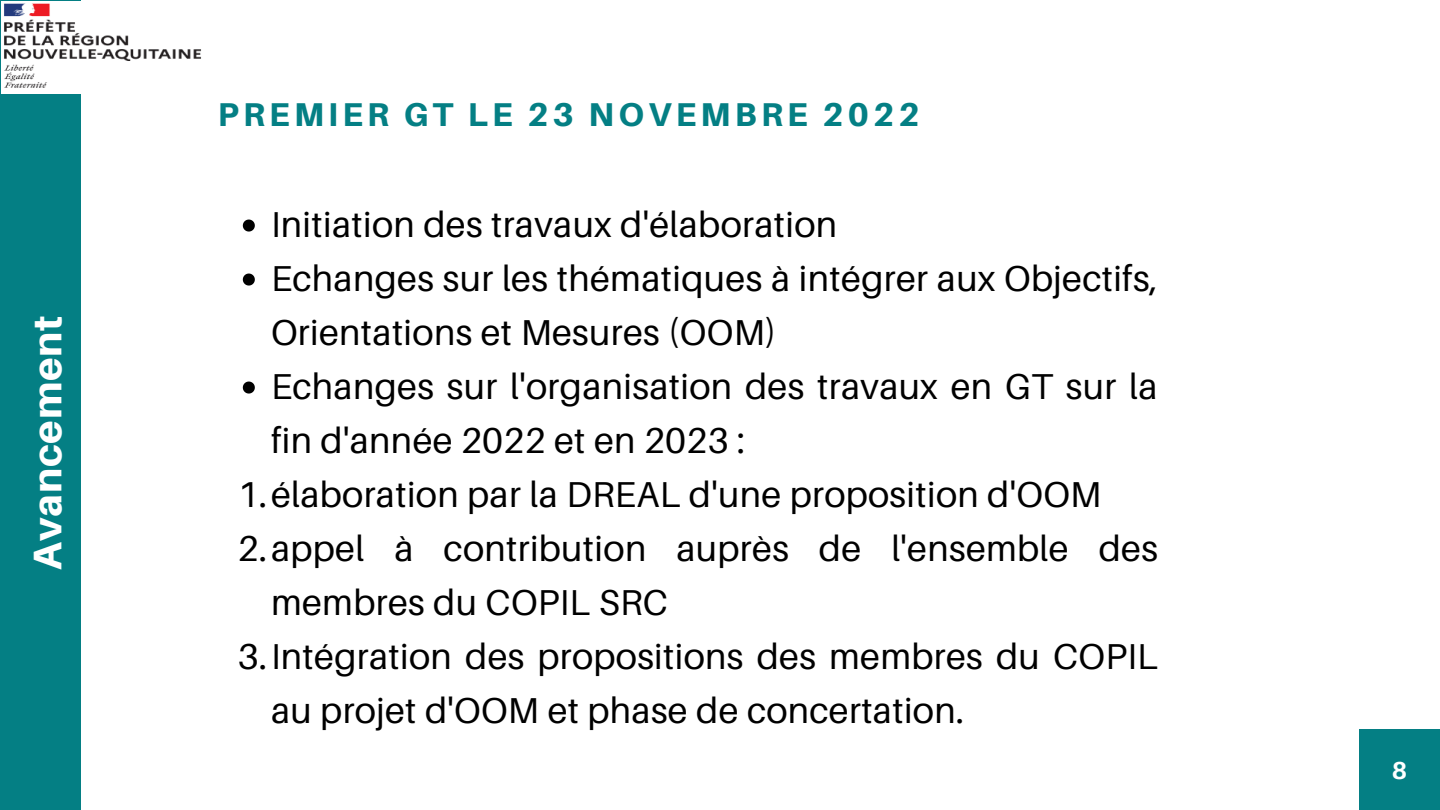
<style>
.page{position:relative;width:1440px;height:810px;background:#047f84}
.page>*{position:absolute;margin:0;border:0;box-sizing:border-box;transform-origin:0 0}
.t1{font:800 40px "Aileron";letter-spacing:.02em;color:#fff}
.t2{font:36px "Aileron";letter-spacing:.01em;color:#000}
.t3{font:800 33px "Aileron";letter-spacing:.125em;color:#047f84}
.t4{font:700 24.6px "Aileron";color:#fff}
</style>
<div class="page">
<div style="left:81px;top:0;width:1359px;height:810px;background:#fff"></div>
<img style="left:2px;top:2px;width:199px;height:92px">
<div style="left:1359px;top:729px;width:81px;height:81px;background:#047f84"></div>
<svg style="left:243px;top:220px;width:12px;height:12px"></svg>
<svg style="left:243px;top:274px;width:12px;height:12px"></svg>
<svg style="left:243px;top:382px;width:12px;height:12px"></svg>
<p class="t1" style="left:23px;top:570px;width:256px;rotate:-90deg">Avancement</p>
<p class="t3" style="left:218px;top:94px;width:703px">PREMIER GT LE 23 NOVEMBRE 2022</p>
<p class="t2" style="left:271px;top:202px;width:568px">Initiation des travaux d'élaboration</p>
<p class="t2" style="left:271px;top:256px;width:888px">Echanges sur les thématiques à intégrer aux Objectifs,</p>
<p class="t2" style="left:271px;top:310px;width:507px">Orientations et Mesures (OOM)</p>
<p class="t2" style="left:271px;top:364px;width:888px">Echanges sur l'organisation des travaux en GT sur la</p>
<p class="t2" style="left:271px;top:418px;width:476px">fin d'année 2022 et en 2023 :</p>
<p class="t2" style="left:238px;top:472px;width:865px">1.élaboration par la DREAL d'une proposition d'OOM</p>
<p class="t2" style="left:238px;top:526px;width:922px">2.appel à contribution auprès de l'ensemble des</p>
<p class="t2" style="left:271px;top:580px;width:399px">membres du COPIL SRC</p>
<p class="t2" style="left:238px;top:634px;width:922px">3.Intégration des propositions des membres du COPIL</p>
<p class="t2" style="left:271px;top:688px;width:695px">au projet d'OOM et phase de concertation.</p>
<p class="t4" style="left:1392px;top:755px;width:17px">8</p>
</div>
